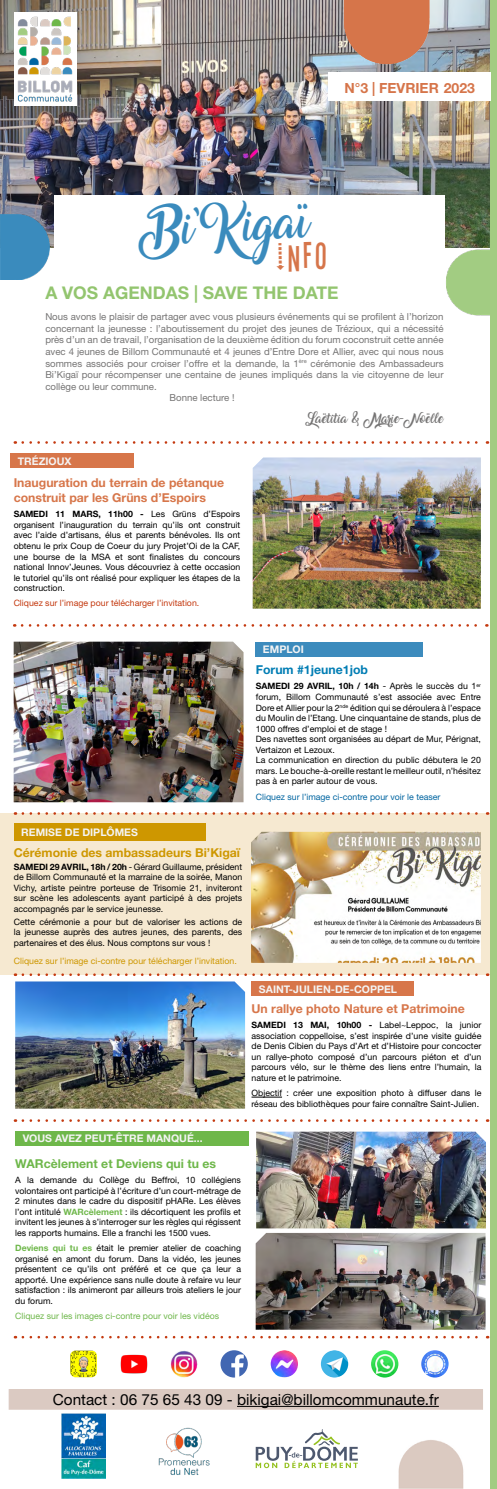
<style>
.page{position:relative;width:497px;height:1489px;background:#fff}
.page>*{position:absolute;margin:0;border:0;box-sizing:border-box;transform-origin:0 0}
.t1{font:35px "Stereofidelic";color:#d6754a}
.t2{font:30.62px "Amarillo";color:#3a8bbd}
.t3{font:700 17.5px "Helvetica Neue LT Std";color:#93c56f}
.t4{font:15.31px "Helvetica Neue LT Std";color:#000}
.t5{font:700 14px "Helvetica Neue LT Std";color:#d6754a}
.t6{font:700 12.25px/14.7px "Helvetica Neue LT Std";color:#d7764a}
.t7{font:700 12.25px "Helvetica Neue LT Std";color:#ce9700}
.t8{font:700 12.25px "Helvetica Neue LT Std";color:#6eb74a}
.t9{font:700 12.25px "Helvetica Neue LT Std";color:#007db4}
.t10{font:700 10.5px "Helvetica Neue LT Std";color:#f4f4f4}
.t11{font:9.62px/11.5px "Helvetica Neue LT Std";color:#757474;text-align:justify}
.t12{font:8.75px/10.5px "Helvetica Neue LT Std";color:#000;text-align:justify}
.t13{font:8.75px "Helvetica Neue LT Std";color:#ce9700}
.t14{font:8.75px "Helvetica Neue LT Std";color:#c4390f}
.t15{font:8.75px "Helvetica Neue LT Std";color:#6eb74a}
.t16{font:8.75px "Helvetica Neue LT Std";color:#0065a1}
.t17{font:8.75px "Amarillo";color:#757474}
.s1{font-weight:700}
.s2{font-weight:700;color:#6eb74a}
</style>
<div class="page">
<div style="left:0;top:813px;width:489px;height:161px;background:#f6e9d1"></div>
<img style="left:0;top:0;width:489px;height:247px">
<div style="left:14px;top:13px;width:62px;height:93px;background:#fff"></div>
<img style="left:17px;top:16px;width:56px;height:86px">
<img style="left:0;top:214px;width:50px;height:66px">
<img style="left:398px;top:1440px;width:66px;height:48px">
<img style="left:341px;top:0;width:90px;height:67px">
<img style="left:444px;top:246px;width:45px;height:70px">
<div style="left:489px;top:0;width:7px;height:1488px;background:#a2cc82"></div>
<div style="left:54px;top:196px;width:390px;height:79px;background:#fff"></div>
<img style="left:14px;top:641px;width:229px;height:161px">
<img style="left:252px;top:457px;width:228px;height:151px">
<div style="left:328px;top:72px;width:162px;height:29px;background:#fff"></div>
<svg style="left:22px;top:624px;width:464px;height:2px"></svg>
<svg style="left:23px;top:812px;width:464px;height:2px"></svg>
<svg style="left:23px;top:1119px;width:464px;height:2px"></svg>
<div style="left:14px;top:823px;width:191px;height:17px;background:#ce9700"></div>
<div style="left:10px;top:453px;width:123px;height:15px;background:#d7764a"></div>
<div style="left:255px;top:641px;width:167px;height:15px;background:#3c8bbd"></div>
<svg style="left:170px;top:1474px;width:29px;height:1px"></svg>
<img style="left:158px;top:1427px;width:51px;height:47px">
<img style="left:61px;top:1413px;width:44px;height:65px">
<svg style="left:255px;top:1429px;width:102px;height:38px"></svg>
<div style="left:9px;top:1389px;width:473px;height:19px;background:#dbcac2"></div>
<hr style="left:237px;top:1405px;width:201px;height:1px;background:#000">
<div style="left:9px;top:1389px;width:473px;height:20px;border:1px solid #dbcac2"></div>
<img style="left:70px;top:1350px;width:27px;height:27px">
<img style="left:220px;top:1350px;width:27px;height:27px;border-radius:14px">
<img style="left:170px;top:1350px;width:27px;height:27px;border-radius:13px">
<img style="left:270px;top:1350px;width:27px;height:27px;border-radius:14px">
<img style="left:320px;top:1350px;width:28px;height:27px;border-radius:14px">
<img style="left:420px;top:1350px;width:28px;height:27px;border-radius:14px">
<img style="left:370px;top:1350px;width:28px;height:27px;border-radius:14px">
<img style="left:116px;top:1346px;width:35px;height:35px;border-radius:17px">
<svg style="left:23px;top:441px;width:464px;height:3px"></svg>
<img style="left:251px;top:831px;width:229px;height:131px">
<svg style="left:23px;top:973px;width:464px;height:3px"></svg>
<hr style="left:251px;top:1096px;width:31px;height:1px;background:#000">
<img style="left:15px;top:981px;width:230px;height:127px">
<svg style="left:23px;top:1335px;width:464px;height:3px"></svg>
<div style="left:251px;top:981px;width:162px;height:15px;background:#d7764a"></div>
<img style="left:256px;top:1131px;width:229px;height:97px">
<div style="left:15px;top:1130px;width:233px;height:15px;background:#6eb74a"></div>
<img style="left:255px;top:1232px;width:230px;height:97px">
<p class="t5" style="left:344px;top:79px;width:132px">N°3 | FEVRIER 2023</p>
<p class="t2" style="left:141px;top:217px;width:169px;rotate:-3deg">Bi’Kigaï</p>
<p class="t1" style="left:277px;top:235px;width:51px">info</p>
<p class="t3" style="left:45px;top:282px;width:294px">A VOS AGENDAS | SAVE THE DATE</p>
<p class="t11" style="left:45px;top:311px;width:399px">Nous avons le plaisir de partager avec vous plusieurs événements qui se profilent à l’horizon concernant la jeunesse : l’aboutissement du projet des jeunes de Trézioux, qui a nécessité près d’un an de travail, l’organisation de la deuxième édition du forum coconstruit cette année avec 4 jeunes de Billom Communauté et 4 jeunes d’Entre Dore et Allier, avec qui nous nous sommes associés pour croiser l’offre et la demande, la 1<sup>ère</sup> cérémonie des Ambassadeurs Bi’Kigaï pour récompenser une centaine de jeunes impliqués dans la vie citoyenne de leur collège ou leur commune.</p>
<p class="t11" style="left:169px;top:392px;width:66px">Bonne lecture !</p>
<p class="t17" style="left:305px;top:415px;width:139px">Laëtitia &amp; Marie-Noëlle</p>
<p class="t10" style="left:18px;top:454px;width:55px">TRÉZIOUX</p>
<p class="t6" style="left:14px;top:475px;width:212px">Inauguration du terrain de pétanque construit par les Grüns d’Espoirs</p>
<p class="t12" style="left:14px;top:509px;width:228px"><span class="s1">SAMEDI 11 MARS, 11h00 -</span> Les Grüns d’Espoirs organisent l’inauguration du terrain qu’ils ont construit avec l’aide d’artisans, élus et parents bénévoles. Ils ont obtenu le prix Coup de Coeur du jury Projet’Oi de la CAF, une bourse de la MSA et sont finalistes du concours national Innov’Jeunes. Vous découvriez à cette occasion le tutoriel qu’ils ont réalisé pour expliquer les étapes de la construction.</p>
<p class="t14" style="left:14px;top:598px;width:187px">Cliquez sur l’image pour télécharger l’invitation.</p>
<p class="t10" style="left:262px;top:642px;width:42px">EMPLOI</p>
<p class="t9" style="left:255px;top:662px;width:114px">Forum #1jeune1job</p>
<p class="t12" style="left:255px;top:681px;width:226px"><span class="s1">SAMEDI 29 AVRIL, 10h / 14h</span> - Après le succès du 1<sup>er </sup>forum, Billom Communauté s’est associée avec Entre Dore et Allier pour la 2<sup>nde</sup> édition qui se déroulera à l’espace du Moulin de l’Etang. Une cinquantaine de stands, plus de 1000 offres d’emploi et de stage !</p>
<p class="t12" style="left:255px;top:733px;width:226px">Des navettes sont organisées au départ de Mur, Pérignat,<br>Vertaizon et Lezoux.</p>
<p class="t12" style="left:255px;top:754px;width:226px">La communication en direction du public débutera le 20 mars. Le bouche-à-oreille restant le meilleur outil, n’hésitez pas à en parler autour de vous.</p>
<p class="t16" style="left:255px;top:791px;width:186px">Cliquez sur l’image ci-contre pour voir le teaser</p>
<p class="t10" style="left:21px;top:825px;width:118px">REMISE DE DIPLÔMES</p>
<p class="t7" style="left:14px;top:844px;width:227px">Cérémonie des ambassadeurs Bi’Kigaï</p>
<p class="t12" style="left:14px;top:861px;width:230px"><span class="s1">SAMEDI 29 AVRIL, 18h / 20h</span> - Gérard Guillaume, président de Billom Communauté et la marraine de la soirée, Manon Vichy, artiste peintre porteuse de Trisomie 21, inviteront sur scène les adolescents ayant participé à des projets accompagnés par le service jeunesse.</p>
<p class="t12" style="left:14px;top:916px;width:230px">Cette cérémonie a pour but de valoriser les actions de la jeunesse auprès des autres jeunes, des parents, des partenaires et des élus. Nous comptons sur vous !</p>
<p class="t13" style="left:14px;top:955px;width:224px">Cliquez sur l’image ci-contre pour télécharger l’invitation.</p>
<p class="t10" style="left:259px;top:982px;width:139px">SAINT-JULIEN-DE-COPPEL</p>
<p class="t6" style="left:251px;top:1000px;width:214px">Un rallye photo Nature et Patrimoine</p>
<p class="t12" style="left:251px;top:1019px;width:231px"><span class="s1">SAMEDI 13 MAI, 10h00 -</span> Label~Leppoc, la junior association coppelloise, s’est inspirée d’une visite guidée de Denis Cibien du Pays d’Art et d’Histoire pour concocter un rallye-photo composé d’un parcours piéton et d’un parcours vélo, sur le thème des liens entre l’humain, la nature et le patrimoine.</p>
<p class="t12" style="left:251px;top:1087px;width:231px">Objectif : créer une exposition photo à diffuser dans le réseau des bibliothèques pour faire connaître Saint-Julien.</p>
<p class="t10" style="left:23px;top:1131px;width:181px">VOUS AVEZ PEUT-ÊTRE MANQUÉ...</p>
<p class="t8" style="left:15px;top:1155px;width:202px">WARcèlement et Deviens qui tu es</p>
<p class="t12" style="left:15px;top:1174px;width:227px">A la demande du Collège du Beffroi, 10 collégiens volontaires ont participé à l’écriture d’un court-métrage de 2 minutes dans le cadre du dispositif pHARe. Les élèves l’ont intitulé <span class="s2">WARcèlement</span> : ils décortiquent les profils et invitent les jeunes à s’interroger sur les règles qui régissent les rapports humains. Elle a franchi les 1500 vues.</p>
<p class="t12" style="left:15px;top:1242px;width:227px"><span class="s2">Deviens qui tu es</span> était le premier atelier de coaching organisé en amont du forum. Dans la vidéo, les jeunes présentent ce qu’ils ont préféré et ce que ça leur a apporté. Une expérience sans nulle doute à refaire vu leur satisfaction : ils animeront par ailleurs trois ateliers le jour du forum.</p>
<p class="t15" style="left:15px;top:1310px;width:205px">Cliquez sur les images ci-contre pour voir les vidéos</p>
<p class="t4" style="left:53px;top:1390px;width:387px">Contact : 06 75 65 43 09 - bikigai@billomcommunaute.fr</p>
</div>
